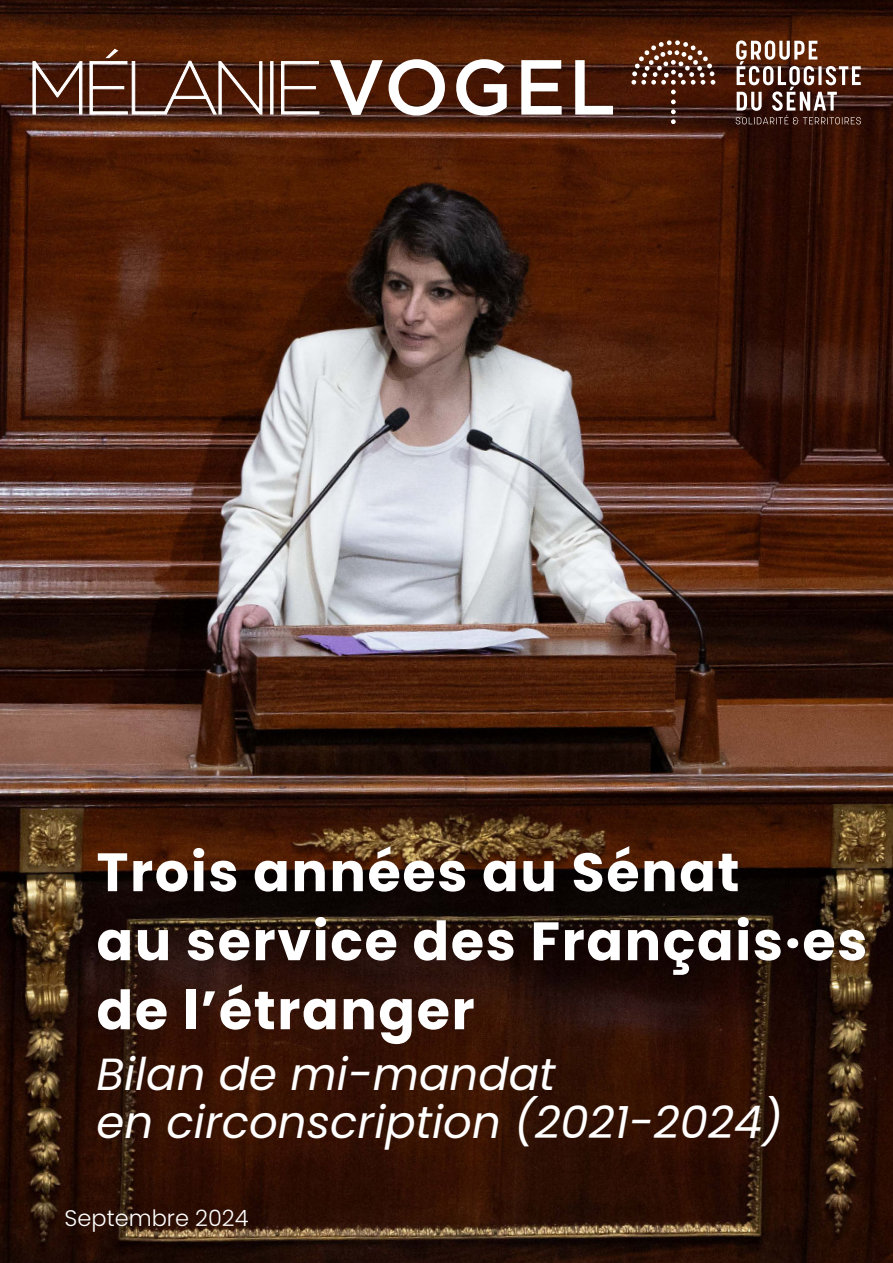
<style>
.page{position:relative;width:893px;height:1263px;background:#fff}
.page>*{position:absolute;margin:0;border:0;box-sizing:border-box;transform-origin:0 0}
.t1{font:700 54px/69px "Poppins";letter-spacing:.03em;color:#fff}
.t2{font:italic 45px/48px "Poppins";color:#fff}
.t3{font:300 22.5px "Poppins";color:#fff}
</style>
<div class="page">
<img style="left:0;top:0;width:893px;height:1263px">
<svg style="left:330px;top:60px;width:53px;height:55px"></svg>
<svg style="left:389px;top:59px;width:56px;height:57px"></svg>
<svg style="left:456px;top:59px;width:51px;height:57px"></svg>
<svg style="left:521px;top:60px;width:41px;height:55px"></svg>
<svg style="left:575px;top:60px;width:38px;height:55px"></svg>
<svg style="left:33px;top:48px;width:287px;height:67px;background:#6a4332"></svg>
<svg style="left:631px;top:41px;width:84px;height:83px;background:#5f3728"></svg>
<svg style="left:736px;top:40px;width:125px;height:84px"></svg>
<p class="t1" style="left:97px;top:839px;width:772px">Trois années au Sénat<br>au service des Français·es de l’étranger</p>
<p class="t2" style="left:97px;top:1051px;width:688px">Bilan de mi-mandat<br>en circonscription (2021-2024)</p>
<p class="t3" style="left:65px;top:1209px;width:185px">Septembre 2024</p>
</div>
